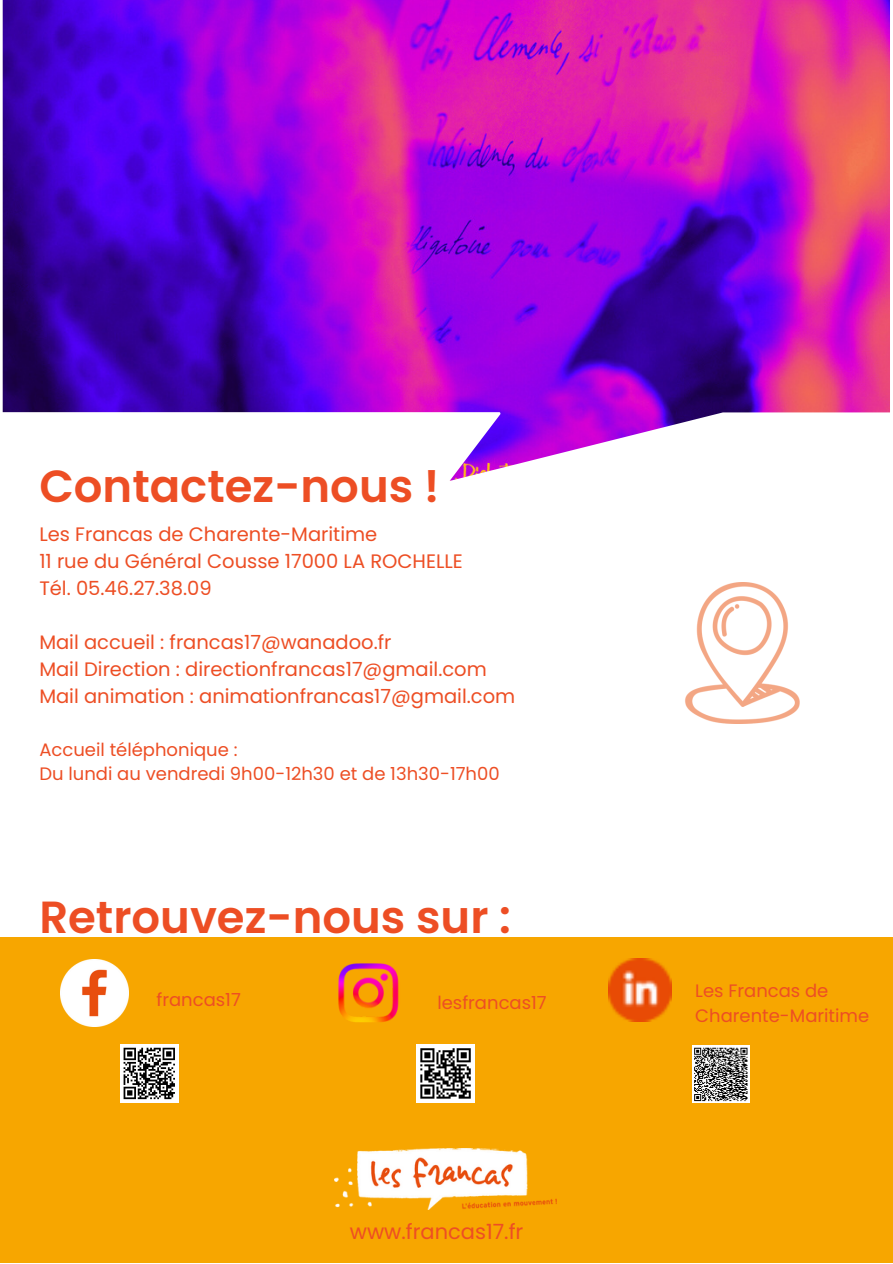
<style>
.page{position:relative;width:893px;height:1264px;background:#fff}
.page>*{position:absolute;margin:0;border:0;box-sizing:border-box;transform-origin:0 0}
.t1{font:600 45px "Poppins";color:#ed4e24}
.t2{font:21px "Poppins";color:#ed4e24}
.t3{font:19.5px/27px "Poppins";color:#ed4e24}
.t4{font:18px/24.8px "Poppins";color:#ed4e24}
</style>
<div class="page">
<svg style="left:2px;top:0;width:888px;height:481px;background:#a12bc7"></svg>
<div style="left:0;top:937px;width:892px;height:325px;background:#f7a600"></div>
<img style="left:61px;top:959px;width:67px;height:67px">
<div style="left:120px;top:1044px;width:58px;height:58px;background:linear-gradient(to right,#fff,#fff)"></div>
<svg style="left:122px;top:1046px;width:55px;height:53px;background:#858585"></svg>
<img style="left:334px;top:1148px;width:223px;height:61px">
<img style="left:338px;top:963px;width:61px;height:59px">
<img style="left:608px;top:958px;width:63px;height:63px">
<div style="left:416px;top:1044px;width:59px;height:58px;background:#fff"></div>
<svg style="left:420px;top:1048px;width:50px;height:50px"></svg>
<svg style="left:692px;top:1045px;width:57px;height:58px"></svg>
<svg style="left:693px;top:1047px;width:55px;height:54px;background:#828282"></svg>
<img style="left:685px;top:582px;width:115px;height:141px">
<h1 class="t1" style="left:39px;top:454px;width:402px">Contactez-nous !</h1>
<p class="t3" style="left:39px;top:520px;width:425px">Les Francas de Charente-Maritime<br>11 rue du Général Cousse 17000 LA ROCHELLE<br>Tél. 05.46.27.38.09</p>
<p class="t3" style="left:39px;top:628px;width:477px">Mail accueil : francas17@wanadoo.fr<br>Mail Direction : directionfrancas17@gmail.com<br>Mail animation : animationfrancas17@gmail.com</p>
<p class="t4" style="left:39px;top:736px;width:462px">Accueil téléphonique :<br>Du lundi au vendredi 9h00-12h30 et de 13h30-17h00</p>
<h1 class="t1" style="left:39px;top:886px;width:473px">Retrouvez-nous sur :</h1>
<p class="t4" style="left:156px;top:987px;width:86px">francas17</p>
<p class="t4" style="left:437px;top:990px;width:111px">lesfrancas17</p>
<p class="t2" style="left:350px;top:1217px;width:175px">www.francas17.fr</p>
<p class="t4" style="left:695px;top:978px;width:175px">Les Francas de<br>Charente-Maritime</p>
</div>
